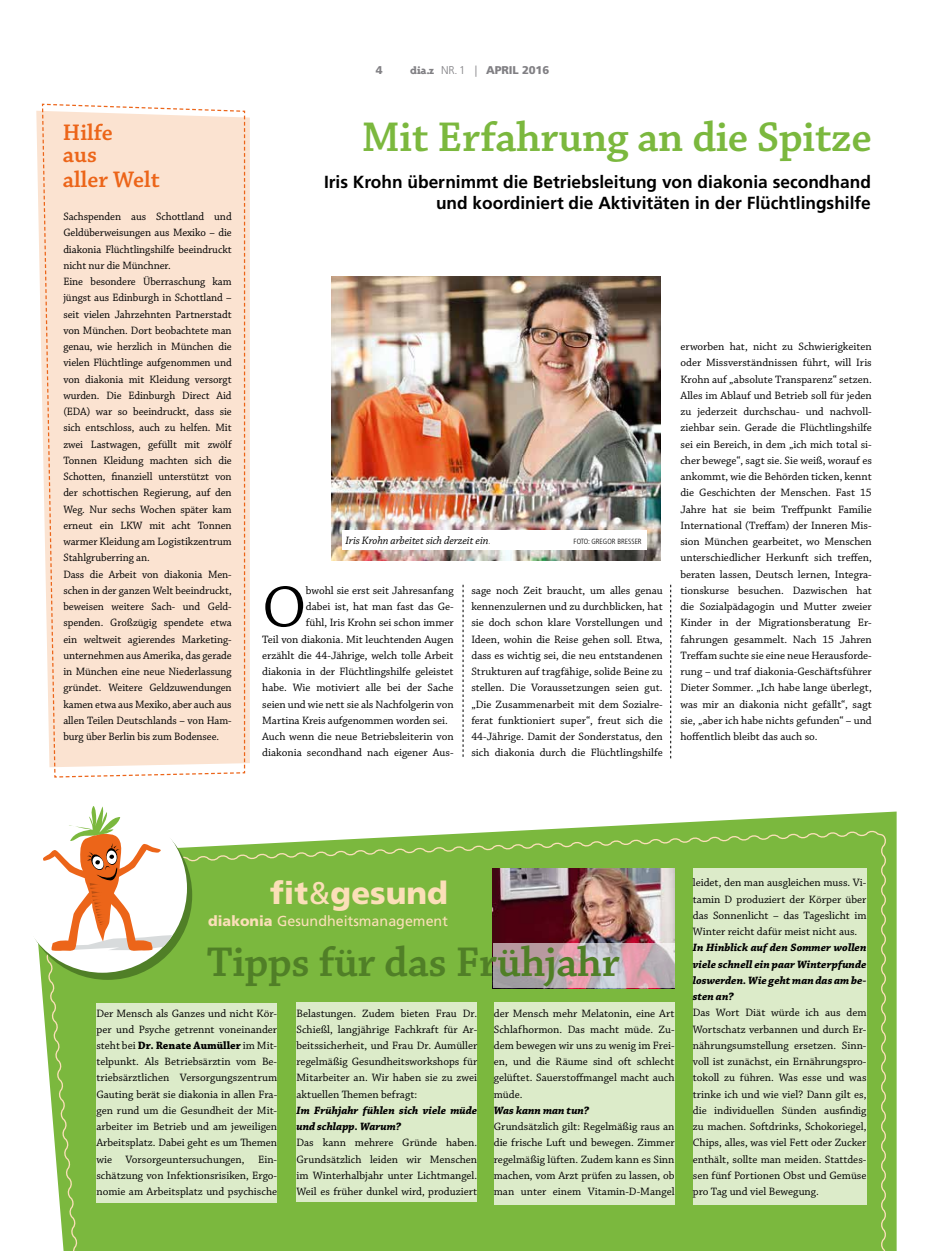
<style>
.page{position:relative;width:925px;height:1251px;background:#fff}
.page>*{position:absolute;margin:0;border:0;box-sizing:border-box;transform-origin:0 0}
.t1{font:61.25px "Chaparral Pro";color:#000}
.t2{font:600 43.75px "Chaparral Pro";letter-spacing:-.01em;color:#7bb83e}
.t3{font:600 43.75px "Chaparral Pro";letter-spacing:-.01em;color:#507f27}
.t4{font:900 31.38px "Frutiger LT Std";color:#fbdfb8}
.t5{font:600 23.75px/22.5px "Chaparral Pro";color:#ec6519}
.t6{font:700 17.5px/21.2px "Frutiger LT Std";color:#000;text-align:right}
.t7{font:14.5px "Frutiger LT Std";color:#fbdfb8}
.t8{font:11.25px/16.2px "Chaparral Pro";letter-spacing:-.005em;color:#000;text-align:justify}
.t9{font:italic 700 11.25px/16.2px "Chaparral Pro";color:#000}
.t10{font:italic 11.25px "Chaparral Pro";letter-spacing:-.01em;color:#000}
.t11{font:900 11.25px "Frutiger LT Std";letter-spacing:-.01em;color:#818084}
.t12{font:300 condensed 7.5px "Frutiger LT Std";color:#000}
.s1{font-family:"Triplex Serif Extra Bold Oldstyle";font-weight:400}
.s2{font-weight:300}
.s3{font-family:"Frutiger LT Std";font-weight:300;font-style:normal;font-stretch:condensed;font-size:7.5px}
.s4{font-weight:400}
.s5{font-weight:900}
.s6{font-weight:700}
</style>
<div class="page">
<svg style="left:36px;top:111px;width:214px;height:652px;fill:#fbe6d7"></svg>
<svg style="left:34px;top:811px;width:862px;height:440px"></svg>
<svg style="left:38px;top:829px;width:850px;height:422px;background:#83bb4a"></svg>
<div style="left:23px;top:811px;width:169px;height:169px;background:#507f27;border-radius:50%"></div>
<div style="left:18px;top:803px;width:169px;height:170px;background:#fff;border-radius:50%"></div>
<svg style="left:43px;top:806px;width:137px;height:146px"></svg>
<div style="left:96px;top:1003px;width:181px;height:199px;background:#dcebc9"></div>
<div style="left:296px;top:1002px;width:181px;height:200px;background:#dcebc9"></div>
<div style="left:494px;top:1003px;width:180px;height:202px;background:#dcebc9"></div>
<img style="left:493px;top:868px;width:181px;height:75px">
<svg style="left:493px;top:943px;width:181px;height:45px;background:#c5a9b2"></svg>
<div style="left:693px;top:868px;width:173px;height:337px;background:#dcebc9"></div>
<img style="left:331px;top:276px;width:330px;height:285px">
<div style="left:342px;top:530px;width:305px;height:19px;background:#fff"></div>
<svg style="left:463px;top:585px;width:1px;height:172px"></svg>
<svg style="left:670px;top:585px;width:1px;height:173px"></svg>
<div style="left:41px;top:103px;width:205px;height:675px;background:#fbe3d1"></div>
<h3 class="t5" style="left:63px;top:122px;width:51px">Hilfe aus</h3>
<h3 class="t5" style="left:63px;top:169px;width:98px">aller Welt</h3>
<p class="t8" style="left:63px;top:209px;width:170px;text-align:left">Sachspenden aus Schottland und Geldüberweisungen aus Mexiko – die diakonia Flüchtlingshilfe beeindruckt nicht nur die Münchner.<br>Eine besondere Überraschung kam jüngst aus Edinburgh in Schottland – seit vielen Jahrzehnten Partnerstadt von München. Dort beobachtete man genau, wie herzlich in München die vielen Flüchtlinge aufgenommen und von diakonia mit Kleidung versorgt wurden. Die Edinburgh Direct Aid (EDA) war so beeindruckt, dass sie sich entschloss, auch zu helfen. Mit zwei Lastwagen, gefüllt mit zwölf Tonnen Kleidung machten sich die Schotten, finanziell unterstützt von der schottischen Regierung, auf den Weg. Nur sechs Wochen später kam erneut ein LKW mit acht Tonnen warmer Kleidung am Logistikzentrum Stahlgruberring an.<br>Dass die Arbeit von diakonia Men&shy;schen in der ganzen Welt beeindruckt, beweisen weitere Sach- und Geld&shy;spenden. Großzügig spendete etwa ein weltweit agierendes Marketing&shy;unternehmen aus Amerika, das gerade in München eine neue Niederlassung gründet. Weitere Geldzuwendungen kamen etwa aus Mexiko, aber auch aus allen Teilen Deutschlands – von Ham&shy;burg über Berlin bis zum Bodensee.</p>
<p class="t11" style="left:376px;top:63px;width:8px">4</p>
<p class="t11" style="left:410px;top:63px;width:141px"><span class="s1">dia.z</span> <span class="s2">NR. 1 |</span> APRIL 2016</p>
<h2 class="t2" style="left:362px;top:112px;width:511px">Mit Erfahrung an die Spitze</h2>
<h3 class="t6" style="left:324px;top:171px;width:548px">Iris Krohn übernimmt die Betriebsleitung von diakonia secondhand und koordiniert die Aktivitäten in der Flüchtlingshilfe</h3>
<p class="t10" style="left:345px;top:534px;width:146px">Iris Krohn arbeitet sich derzeit ein<span class="s3">.</span></p>
<p class="t12" style="left:574px;top:537px;width:70px">FOTO: GREGOR BRESSER</p>
<h1 class="t1" style="left:262px;top:573px;width:45px">O</h1>
<p class="t8" style="left:306px;top:583px;width:149px">bwohl sie erst seit Jahresanfang</p>
<p class="t8" style="left:306px;top:599px;width:149px">dabei ist, hat man fast das Ge-</p>
<p class="t8" style="left:306px;top:615px;width:149px">fühl, Iris Krohn sei schon immer</p>
<p class="t8" style="left:262px;top:631px;width:193px">Teil von diakonia. Mit leuchtenden Augen</p>
<p class="t8" style="left:262px;top:648px;width:193px">erzählt die 44-Jährige, welch tolle Arbeit</p>
<p class="t8" style="left:262px;top:664px;width:193px">diakonia in der Flüchtlingshilfe geleistet</p>
<p class="t8" style="left:262px;top:680px;width:193px">habe. Wie motiviert alle bei der Sache</p>
<p class="t8" style="left:262px;top:696px;width:193px">seien und wie nett sie als Nachfolgerin von</p>
<p class="t8" style="left:262px;top:713px;width:187px">Martina Kreis aufgenommen worden sei.</p>
<p class="t8" style="left:262px;top:729px;width:193px">Auch wenn die neue Betriebsleiterin von</p>
<p class="t8" style="left:262px;top:745px;width:193px">diakonia secondhand nach eigener Aus-</p>
<p class="t8" style="left:471px;top:583px;width:193px">sage noch Zeit braucht, um alles genau kennenzulernen und zu durchblicken, hat sie doch schon klare Vorstellungen und Ideen, wohin die Reise gehen soll. Etwa, dass es wichtig sei, die neu entstandenen Strukturen auf tragfähige, solide Beine zu stellen. Die Voraussetzungen seien gut. „Die Zusammenarbeit mit dem Sozialre&shy;ferat funktioniert super“, freut sich die 44-Jährige. Damit der Sonderstatus, den sich diakonia durch die Flüchtlingshilfe</p>
<p class="t8" style="left:680px;top:339px;width:193px">erworben hat, nicht zu Schwierigkeiten oder Missverständnissen führt, will Iris Krohn auf „absolute Transparenz“ setzen.<br>Alles im Ablauf und Betrieb soll für jeden zu jederzeit durchschau- und nachvoll&shy;ziehbar sein. Gerade die Flüchtlingshilfe sei ein Bereich, in dem „ich mich total si&shy;cher bewege“, sagt sie. Sie weiß, worauf es ankommt, wie die Behörden ticken, kennt die Geschichten der Menschen. Fast 15<br>Jahre hat sie beim Treffpunkt Familie International (Treffam) der Inneren Mis&shy;sion München gearbeitet, wo Menschen unterschiedlicher Herkunft sich treffen, beraten lassen, Deutsch lernen, Integra&shy;tionskurse besuchen. Dazwischen hat die Sozialpädagogin und Mutter zweier Kinder in der Migrationsberatung Er&shy;fahrungen gesammelt. Nach 15 Jahren Treffam suchte sie eine neue Herausforde&shy;rung – und traf diakonia-Geschäftsführer Dieter Sommer. „Ich habe lange überlegt, was mir an diakonia nicht gefällt“, sagt sie, „aber ich habe nichts gefunden“ – und hoffentlich bleibt das auch so.</p>
<h3 class="t4" style="left:270px;top:874px;width:179px">fit<span class="s4">&amp;</span>gesund</h3>
<p class="t7" style="left:208px;top:912px;width:241px"><span class="s5">diakonia</span> Gesundheitsmanagement</p>
<h2 class="t3" style="left:207px;top:937px;width:414px">Tipps für das Frühjahr</h2>
<p class="t8" style="left:96px;top:1005px;width:182px">Der Mensch als Ganzes und nicht Kör&shy;per und Psyche getrennt voneinander steht bei <span class="s6">Dr. Renate Aumüller</span> im Mit&shy;telpunkt. Als Betriebsärztin vom Be&shy;triebsärztlichen Versorgungszentrum Gauting berät sie diakonia in allen Fra&shy;gen rund um die Gesundheit der Mit&shy;arbeiter im Betrieb und am jeweiligen Arbeitsplatz. Dabei geht es um Themen wie Vorsorgeuntersuchungen, Ein&shy;schätzung von Infektionsrisiken, Ergo&shy;nomie am Arbeitsplatz und psychische</p>
<p class="t8" style="left:296px;top:1005px;width:182px">Belastungen. Zudem bieten Frau Dr.<br>Schießl, langjährige Fachkraft für Ar&shy;beitssicherheit, und Frau Dr. Aumüller regelmäßig Gesundheitsworkshops für Mitarbeiter an. Wir haben sie zu zwei aktuellen Themen befragt:</p>
<p class="t9" style="left:296px;top:1103px;width:182px">Im Frühjahr fühlen sich viele müde und schlapp. Warum?</p>
<p class="t8" style="left:296px;top:1135px;width:182px">Das kann mehrere Gründe haben.<br>Grundsätzlich leiden wir Menschen im Winterhalbjahr unter Lichtmangel.<br>Weil es früher dunkel wird, produziert</p>
<p class="t8" style="left:494px;top:1005px;width:182px">der Mensch mehr Melatonin, eine Art Schlafhormon. Das macht müde. Zu&shy;dem bewegen wir uns zu wenig im Frei&shy;en, und die Räume sind oft schlecht gelüftet. Sauerstoffmangel macht auch müde.</p>
<p class="t9" style="left:494px;top:1103px;width:97px">Was kann man tun?</p>
<p class="t8" style="left:494px;top:1119px;width:182px">Grundsätzlich gilt: Regelmäßig raus an die frische Luft und bewegen. Zimmer regelmäßig lüften. Zudem kann es Sinn machen, vom Arzt prüfen zu lassen, ob man unter einem Vitamin-D-Mangel</p>
<p class="t8" style="left:693px;top:875px;width:175px">leidet, den man ausgleichen muss. Vi&shy;tamin D produziert der Körper über das Sonnenlicht – das Tageslicht im Winter reicht dafür meist nicht aus.</p>
<p class="t9" style="left:693px;top:940px;width:175px;text-align:justify">In Hinblick auf den Sommer wollen viele schnell ein paar Winterpfunde loswerden. Wie geht man das am be&shy;sten an?</p>
<p class="t8" style="left:693px;top:1005px;width:175px">Das Wort Diät würde ich aus dem Wortschatz verbannen und durch Er&shy;nährungsumstellung ersetzen. Sinn&shy;voll ist zunächst, ein Ernährungspro&shy;tokoll zu führen. Was esse und was trinke ich und wie viel? Dann gilt es, die individuellen Sünden ausfindig zu machen. Softdrinks, Schokoriegel, Chips, alles, was viel Fett oder Zucker enthält, sollte man meiden. Stattdes&shy;sen fünf Portionen Obst und Gemüse pro Tag und viel Bewegung.</p>
</div>
